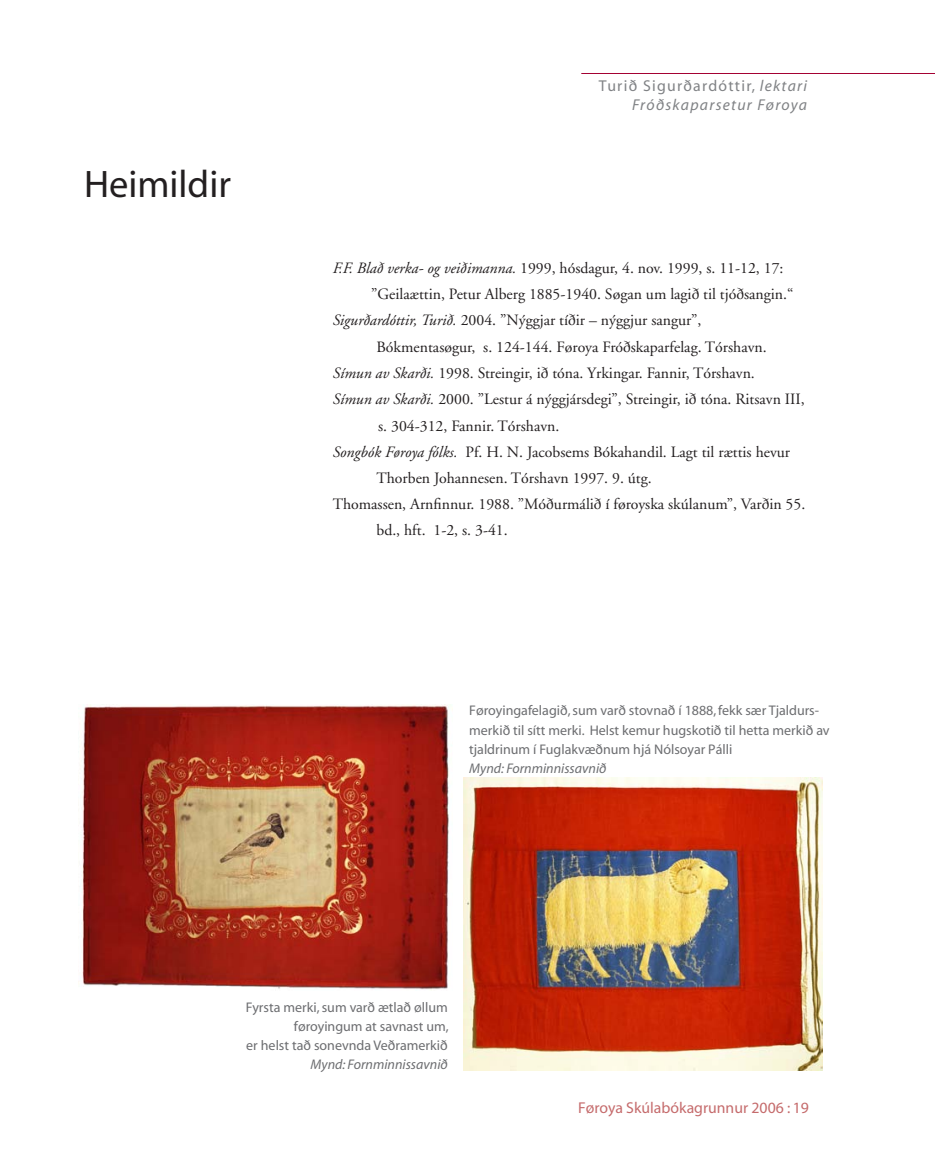
<style>
.page{position:relative;width:935px;height:1155px;background:#fff}
.page>*{position:absolute;margin:0;border:0;box-sizing:border-box;transform-origin:0 0}
.t1{font:38.5px "Myriad";color:#231f20}
.t2{font:15.75px "Adobe Garamond";color:#231f20}
.t3{font:italic 15.75px/18.9px "Myriad";letter-spacing:.08em;color:#808285;text-align:right}
.t4{font:15.75px "Myriad";color:#c56b6c}
.t5{font:14px/19.2px "Myriad";color:#6c6d70}
.t6{font:italic 14px "Myriad";color:#6c6d70}
.s1{font-style:normal}
.s2{font-style:italic}
</style>
<div class="page">
<hr style="left:581px;top:73px;width:353px;height:1px;background:#a40133">
<img style="left:463px;top:777px;width:359px;height:294px">
<img style="left:82px;top:705px;width:367px;height:285px">
<h1 class="t1" style="left:84px;top:165px;width:148px">Heimildir</h1>
<p class="t3" style="left:599px;top:77px;width:210px"><span class="s1">Turið Sigurðardóttir,</span> lektari<br>Fróðskaparsetur Føroya</p>
<p class="t2" style="left:332px;top:260px;width:452px"><span class="s2">F.F. Blað verka- og veiðimanna.</span> 1999, hósdagur, 4. nov. 1999, s. 11-12, 17:</p>
<p class="t2" style="left:371px;top:286px;width:424px">”Geilaættin, Petur Alberg 1885-1940. Søgan um lagið til tjóðsangin.“</p>
<p class="t2" style="left:332px;top:312px;width:370px"><span class="s2">Sigurðardóttir, Turið.</span> 2004. ”Nýggjar tíðir – nýggjur sangur”,</p>
<p class="t2" style="left:376px;top:338px;width:392px">Bókmentasøgur, s. 124-144. Føroya Fróðskaparfelag. Tórshavn.</p>
<p class="t2" style="left:333px;top:365px;width:423px"><span class="s2">Símun av Skarði.</span> 1998. Streingir, ið tóna. Yrkingar. Fannir, Tórshavn.</p>
<p class="t2" style="left:333px;top:391px;width:473px"><span class="s2">Símun av Skarði.</span> 2000. ”Lestur á nýggjársdegi”, Streingir, ið tóna. Ritsavn III,</p>
<p class="t2" style="left:378px;top:417px;width:183px">s. 304-312, Fannir. Tórshavn.</p>
<p class="t2" style="left:333px;top:443px;width:459px"><span class="s2">Songbók Føroya fólks.</span> Pf. H. N. Jacobsems Bókahandil. Lagt til rættis hevur</p>
<p class="t2" style="left:376px;top:470px;width:277px">Thorben Johannesen. Tórshavn 1997. 9. útg.</p>
<p class="t2" style="left:333px;top:496px;width:474px">Thomassen, Arnfinnur. 1988. ”Móðurmálið í føroyska skúlanum”, Varðin 55.</p>
<p class="t2" style="left:376px;top:522px;width:133px">bd., hft. 1-2, s. 3-41.</p>
<p class="t5" style="left:469px;top:702px;width:362px">Føroyingafelagið, sum varð stovnað í 1888, fekk sær Tjaldurs&shy;merkið til sítt merki. Helst kemur hugskotið til hetta merkið av tjaldrinum í Fuglakvæðnum hjá Nólsoyar Pálli</p>
<p class="t6" style="left:469px;top:761px;width:139px">Mynd: Fornminnissavnið</p>
<p class="t5" style="left:246px;top:998px;width:204px;text-align:right">Fyrsta merki, sum varð ætlað øllum føroyingum at savnast um,<br>er helst tað sonevnda Veðramerkið</p>
<p class="t6" style="left:310px;top:1058px;width:139px">Mynd: Fornminnissavnið</p>
<p class="t4" style="left:578px;top:1100px;width:232px">Føroya Skúlabókagrunnur 2006 : 19</p>
</div>
